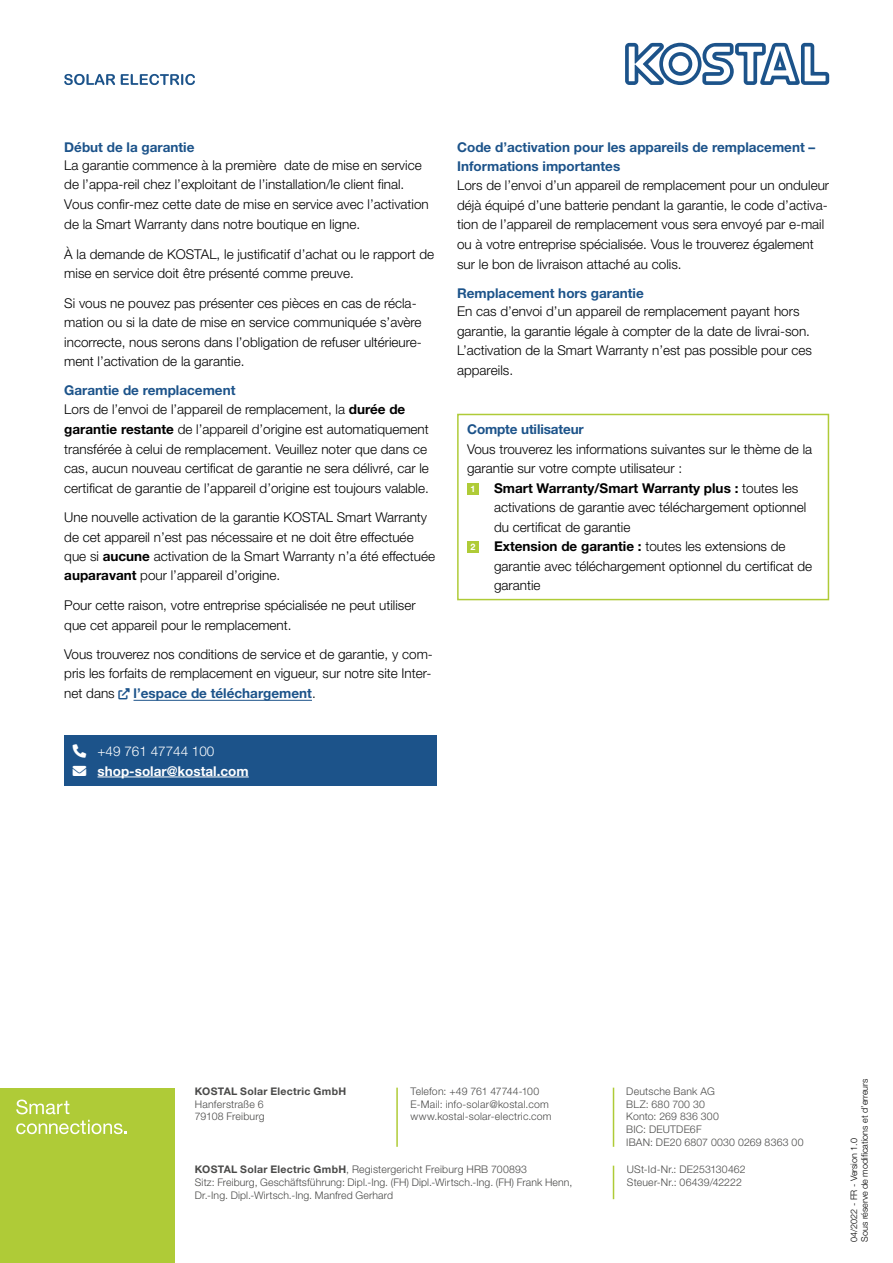
<style>
.page{position:relative;width:893px;height:1263px;background:#fff}
.page>*{position:absolute;margin:0;border:0;box-sizing:border-box;transform-origin:0 0}
.t1{font:300 13.5px/19.5px "Helvetica Neue LT Pro";color:#000}
.t2{font:300 13.5px/19.6px "Helvetica Neue LTW1 G";color:#000}
.t3{font:700 13.5px/19.5px "Helvetica Neue LT Pro";color:#1c538a}
.t4{font:700 13.5px "Helvetica Neue LT Pro";color:#fff}
.t5{font:300 13.5px "Helvetica Neue LT Pro";color:#fff}
.t6{font:300 10.5px/12.6px "Helvetica Neue LT Pro";letter-spacing:.015em;color:#4a4a49}
.t7{font:700 10.5px "Helvetica Neue LT Pro";letter-spacing:.025em;color:#4a4a49}
.t8{font:300 9px/10.8px "Helvetica Neue LT Pro";color:#000}
.t9{font:700 8.85px "Helvetica Neue LT Pro";color:#fff}
.s1{font-weight:700;color:#1c538a}
.s2{font-weight:700}
.s3{font-weight:300;color:#000}
</style>
<div class="page">
<svg style="left:625px;top:43px;width:204px;height:42px"></svg>
<svg style="left:64px;top:74px;width:51px;height:11px"></svg>
<svg style="left:121px;top:74px;width:74px;height:11px"></svg>
<div style="left:0;top:1089px;width:174px;height:174px;background:#afcb37"></div>
<svg style="left:16px;top:1099px;width:53px;height:15px"></svg>
<svg style="left:16px;top:1120px;width:111px;height:14px"></svg>
<hr style="left:613px;top:1166px;width:1px;height:33px;background:#afcb37">
<hr style="left:396px;top:1088px;width:2px;height:59px;background:#afcb37">
<hr style="left:613px;top:1088px;width:1px;height:59px;background:#afcb37">
<hr style="left:134px;top:700px;width:178px;height:1px;background:#1c538a">
<div style="left:467px;top:483px;width:12px;height:11px;background:#afcb37"></div>
<div style="left:467px;top:541px;width:12px;height:12px;background:#afcb37"></div>
<div style="left:457px;top:414px;width:372px;height:186px;border:2px solid #afcb37"></div>
<div style="left:64px;top:735px;width:372px;height:50px;background:#1c538a"></div>
<hr style="left:98px;top:777px;width:151px;height:1px;background:#fff">
<p class="t3" style="left:64px;top:137px;width:132px">Début de la garantie</p>
<p class="t2" style="left:64px;top:155px;width:366px">La garantie commence à la première date de mise en service de l’appa-reil chez l’exploitant de l’installation/le client final.<br>Vous confir-mez cette date de mise en service avec l’activation de la Smart Warranty dans notre boutique en ligne.</p>
<p class="t1" style="left:64px;top:244px;width:371px">À la demande de KOSTAL, le justificatif d’achat ou le rapport de mise en service doit être présenté comme preuve.</p>
<p class="t1" style="left:64px;top:293px;width:359px">Si vous ne pouvez pas présenter ces pièces en cas de récla&shy;mation ou si la date de mise en service communiquée s’avère incorrecte, nous serons dans l’obligation de refuser ultérieure&shy;ment l’activation de la garantie.</p>
<p class="t1" style="left:64px;top:380px;width:366px"><span class="s1">Garantie de remplacement<br></span>Lors de l’envoi de l’appareil de remplacement, la <span class="s2">durée de garantie restante</span> de l’appareil d’origine est automatiquement transférée à celui de remplacement. Veuillez noter que dans ce cas, aucun nouveau certificat de garantie ne sera délivré, car le certificat de garantie de l’appareil d’origine est toujours valable.</p>
<p class="t1" style="left:64px;top:507px;width:372px">Une nouvelle activation de la garantie KOSTAL Smart Warranty de cet appareil n’est pas nécessaire et ne doit être effectuée que si <span class="s2">aucune</span> activation de la Smart Warranty n’a été effectuée <span class="s2">auparavant</span> pour l’appareil d’origine.</p>
<p class="t1" style="left:64px;top:595px;width:353px">Pour cette raison, votre entreprise spécialisée ne peut utiliser que cet appareil pour le remplacement.</p>
<p class="t1" style="left:64px;top:644px;width:370px;text-align:justify">Vous trouverez nos conditions de service et de garantie, y com&shy;pris les forfaits de remplacement en vigueur, sur notre site Inter&shy;net dans</p>
<p class="t3" style="left:134px;top:683px;width:184px">l’espace de téléchargement<span class="s3">.</span></p>
<p class="t5" style="left:98px;top:743px;width:118px">+49 761 47744 100</p>
<p class="t4" style="left:73px;top:762px;width:177px">→ shop-solar@kostal.com</p>
<p class="t3" style="left:457px;top:137px;width:360px">Code d’activation pour les appareils de remplacement –<br>Informations importantes</p>
<p class="t1" style="left:457px;top:175px;width:374px">Lors de l’envoi d’un appareil de remplacement pour un onduleur déjà équipé d’une batterie pendant la garantie, le code d’activa&shy;tion de l’appareil de remplacement vous sera envoyé par e-mail ou à votre entreprise spécialisée. Vous le trouverez également sur le bon de livraison attaché au colis.</p>
<p class="t3" style="left:457px;top:283px;width:188px">Remplacement hors garantie</p>
<p class="t2" style="left:457px;top:301px;width:356px">En cas d’envoi d’un appareil de remplacement payant hors garantie, la garantie légale à compter de la date de livrai-son.<br>L’activation de la Smart Warranty n’est pas possible pour ces appareils.</p>
<p class="t3" style="left:467px;top:419px;width:118px">Compte utilisateur</p>
<p class="t1" style="left:467px;top:439px;width:347px">Vous trouverez les informations suivantes sur le thème de la garantie sur votre compte utilisateur :</p>
<p class="t9" style="left:470px;top:483px;width:6px">1</p>
<p class="t1" style="left:494px;top:478px;width:314px"><span class="s2">Smart Warranty/Smart Warranty plus :</span> toutes les activations de garantie avec téléchargement optionnel du certificat de garantie</p>
<p class="t9" style="left:470px;top:541px;width:6px">2</p>
<p class="t1" style="left:494px;top:536px;width:320px"><span class="s2">Extension de garantie :</span> toutes les extensions de garantie avec téléchargement optionnel du certificat de garantie</p>
<p class="t7" style="left:195px;top:1085px;width:153px">KOSTAL Solar Electric GmbH</p>
<p class="t6" style="left:195px;top:1097px;width:71px">Hanferstraße 6<br>79108 Freiburg</p>
<p class="t6" style="left:411px;top:1085px;width:143px">Telefon: +49 761 47744-100<br>E-Mail: info-solar@kostal.com www.kostal-solar-electric.com</p>
<p class="t6" style="left:626px;top:1085px;width:179px">Deutsche Bank AG<br>BLZ: 680 700 30<br>Konto: 269 836 300<br>BIC: DEUTDE6F<br>IBAN: DE20 6807 0030 0269 8363 00</p>
<p class="t6" style="left:195px;top:1163px;width:379px"><span class="s2">KOSTAL Solar Electric GmbH</span>, Registergericht Freiburg HRB 700893<br>Sitz: Freiburg, Geschäftsführung: Dipl.-Ing. (FH) Dipl.-Wirtsch.-Ing. (FH) Frank Henn,<br>Dr.-Ing. Dipl.-Wirtsch.-Ing. Manfred Gerhard</p>
<p class="t6" style="left:627px;top:1163px;width:120px">USt-Id-Nr.: DE253130462<br>Steuer-Nr.: 06439/42222</p>
<p class="t8" style="left:848px;top:1242px;width:165px;rotate:-90deg">04/2022 - FR - Version 1.0<br>Sous réserve de modifications et d’erreurs</p>
</div>
